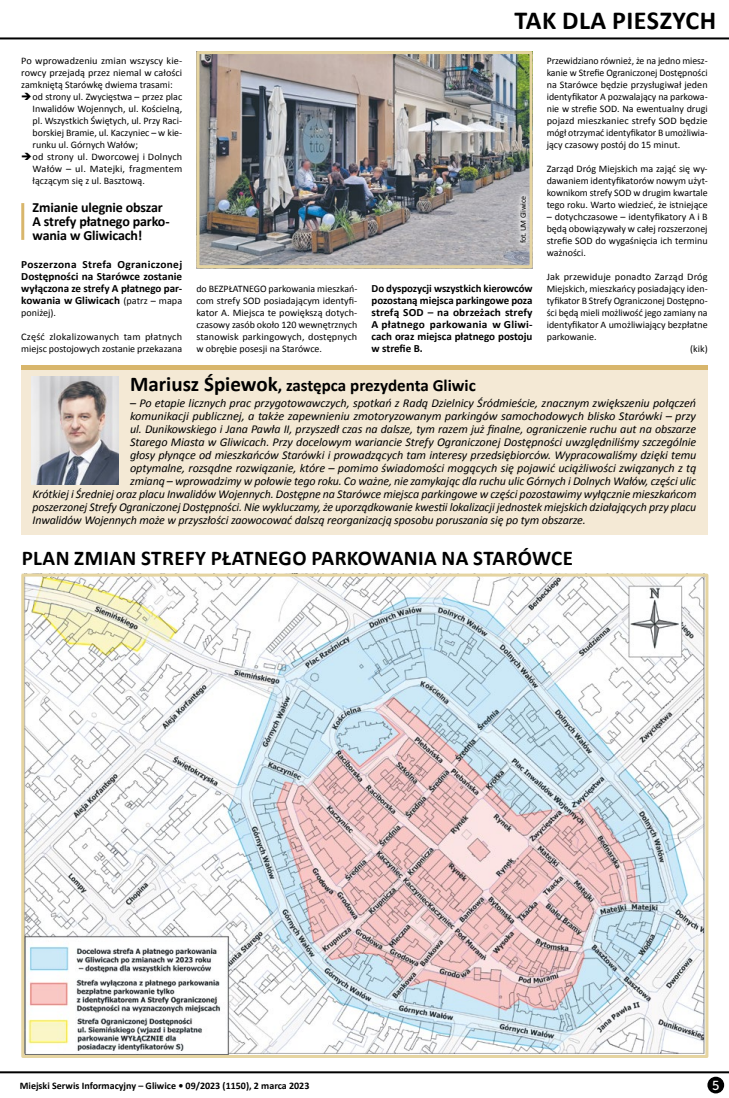
<style>
.page{position:relative;width:729px;height:1098px;background:#fff}
.page>*{position:absolute;margin:0;border:0;box-sizing:border-box;transform-origin:0 0}
.t1{font:700 26px "Calibri";letter-spacing:.02em;color:#000}
.t2{font:700 21px "Calibri";letter-spacing:.02em;color:#000}
.t3{font:700 17px "Calibri";color:#000}
.t4{font:700 14px/14px "Calibri";letter-spacing:-.01em;color:#000}
.t5{font:13px "Museo Sans 500";color:#fff}
.t6{font:italic 12px "Calibri";letter-spacing:-.01em;color:#000}
.t7{font:700 11px/12px "Calibri";color:#000;text-align:justify}
.t8{font:10px/12px "Calibri";color:#000;text-align:justify}
.t9{font:700 10px "Calibri";color:#000}
.t10{font:8px "Calibri";letter-spacing:-.03em;color:#000}
.s1{font-weight:400;font-size:10px}
.s2{font-size:21px}
.s3{font-style:normal}
</style>
<div class="page">
<hr style="left:0;top:37px;width:729px;height:2px;background:#000">
<hr style="left:0;top:1070px;width:729px;height:2px;background:#000">
<div style="left:707px;top:1076px;width:17px;height:16px;background:#000;border-radius:50%"></div>
<img style="left:200px;top:55px;width:328px;height:209px">
<div style="left:196px;top:51px;width:336px;height:217px;border:3px solid #e5d4a1"></div>
<div style="left:514px;top:190px;width:17px;height:59px;background:#fff;opacity:.75"></div>
<img style="left:25px;top:577px;width:679px;height:476px">
<div style="left:21px;top:573px;width:687px;height:484px;border:3px solid #e5d4a1"></div>
<div style="left:21px;top:365px;width:686px;height:169px;background:#f4e9d5"></div>
<img style="left:32px;top:376px;width:87px;height:108px">
<hr style="left:21px;top:365px;width:686px;height:4px;background:#d8b66c">
<hr style="left:21px;top:203px;width:3px;height:37px;background:#d8b66c">
<p class="t8" style="left:21px;top:55px;width:162px">Po wprowadzeniu zmian wszyscy kie&shy;rowcy przejadą przez niemal w całości zamkniętą Starówkę dwiema trasami:</p>
<p class="t8" style="left:33px;top:91px;width:151px;text-indent:-11px">➔od strony ul. Zwycięstwa – przez plac Inwalidów Wojennych, ul. Kościelną, pl. Wszystkich Świętych, ul. Przy Raci&shy;borskiej Bramie, ul. Kaczyniec – w kie&shy;runku ul. Górnych Wałów;</p>
<p class="t8" style="left:33px;top:151px;width:151px;text-indent:-11px">➔od strony ul. Dworcowej i Dolnych Wałów – ul. Matejki, fragmentem łączącym się z ul. Basztową.</p>
<h3 class="t4" style="left:33px;top:200px;width:138px">Zmianie ulegnie obszar<br>A strefy płatnego parko&shy;wania w Gliwicach!</h3>
<p class="t7" style="left:21px;top:258px;width:162px">Poszerzona Strefa Ograniczonej Dostępności na Starówce zostanie wyłączona ze strefy A płatnego par&shy;kowania w Gliwicach <span class="s1">(patrz – mapa</span></p>
<p class="t8" style="left:21px;top:307px;width:36px">poniżej).</p>
<p class="t8" style="left:21px;top:331px;width:162px">Część zlokalizowanych tam płatnych miejsc postojowych zostanie przekazana</p>
<h1 class="t1" style="left:514px;top:4px;width:203px">TAK DLA PIESZYCH</h1>
<p class="t10" style="left:518px;top:243px;width:49px;rotate:-90deg">fot. UM Gliwice</p>
<p class="t8" style="left:196px;top:283px;width:162px">do BEZPŁATNEGO parkowania mieszkań&shy;com strefy SOD posiadającym identyfi&shy;kator A. Miejsca te powiększą dotych&shy;czasowy zasób około 120 wewnętrznych stanowisk parkingowych, dostępnych w obrębie posesji na Starówce.</p>
<p class="t7" style="left:371px;top:282px;width:162px">Do dyspozycji wszystkich kierowców pozostaną miejsca parkingowe poza strefą SOD – na obrzeżach strefy A płatnego parkowania w Gliwi&shy;cach oraz miejsca płatnego postoju w strefie B.</p>
<p class="t8" style="left:546px;top:55px;width:162px">Przewidziano również, że na jedno miesz&shy;kanie w Strefie Ograniczonej Dostępności na Starówce będzie przysługiwał jeden identyfikator A pozwalający na parkowa&shy;nie w strefie SOD. Na ewentualny drugi pojazd mieszkaniec strefy SOD będzie mógł otrzymać identyfikator B umożliwia&shy;jący czasowy postój do 15 minut.</p>
<p class="t8" style="left:546px;top:163px;width:162px">Zarząd Dróg Miejskich ma zająć się wy&shy;dawaniem identyfikatorów nowym użyt&shy;kownikom strefy SOD w drugim kwartale tego roku. Warto wiedzieć, że istniejące</p>
<p class="t8" style="left:546px;top:211px;width:162px">– dotychczasowe – identyfikatory A i B będą obowiązywały w całej rozszerzonej strefie SOD do wygaśnięcia ich terminu ważności.</p>
<p class="t8" style="left:546px;top:271px;width:162px">Jak przewiduje ponadto Zarząd Dróg</p>
<p class="t8" style="left:546px;top:283px;width:162px">Miejskich, mieszkańcy posiadający iden-</p>
<p class="t8" style="left:546px;top:295px;width:162px">tyfikator B Strefy Ograniczonej Dostępno-</p>
<p class="t8" style="left:546px;top:307px;width:162px">ści będą mieli możliwość jego zamiany na</p>
<p class="t8" style="left:546px;top:319px;width:162px">identyfikator A umożliwiający bezpłatne</p>
<p class="t8" style="left:546px;top:331px;width:51px">parkowanie.</p>
<p class="t8" style="left:690px;top:343px;width:19px">(kik)</p>
<h3 class="t3" style="left:130px;top:374px;width:347px"><span class="s2">Mariusz Śpiewok</span>, zastępca prezydenta Gliwic</h3>
<p class="t6" style="left:130px;top:395px;width:567px"><span class="s3">–</span> Po etapie licznych prac przygotowawczych, spotkań z Radą Dzielnicy Śródmieście, znacznym zwiększeniu połączeń</p>
<p class="t6" style="left:130px;top:408px;width:567px">komunikacji publicznej, a także zapewnieniu zmotoryzowanym parkingów samochodowych blisko Starówki – przy</p>
<p class="t6" style="left:130px;top:421px;width:567px">ul. Dunikowskiego i Jana Pawła II, przyszedł czas na dalsze, tym razem już finalne, ograniczenie ruchu aut na obszarze</p>
<p class="t6" style="left:130px;top:434px;width:567px">Starego Miasta w Gliwicach. Przy docelowym wariancie Strefy Ograniczonej Dostępności uwzględniliśmy szczególnie</p>
<p class="t6" style="left:130px;top:447px;width:568px">głosy płynące od mieszkańców Starówki i prowadzących tam interesy przedsiębiorców. Wypracowaliśmy dzięki temu</p>
<p class="t6" style="left:130px;top:460px;width:568px">optymalne, rozsądne rozwiązanie, które – pomimo świadomości mogących się pojawić uciążliwości związanych z tą</p>
<p class="t6" style="left:130px;top:473px;width:567px">zmianą – wprowadzimy w połowie tego roku. Co ważne, nie zamykając dla ruchu ulic Górnych i Dolnych Wałów, części ulic</p>
<p class="t6" style="left:33px;top:486px;width:665px">Krótkiej i Średniej oraz placu Inwalidów Wojennych. Dostępne na Starówce miejsca parkingowe w części pozostawimy wyłącznie mieszkańcom</p>
<p class="t6" style="left:33px;top:499px;width:665px">poszerzonej Strefy Ograniczonej Dostępności. Nie wykluczamy, że uporządkowanie kwestii lokalizacji jednostek miejskich działających przy placu</p>
<p class="t6" style="left:33px;top:512px;width:554px">Inwalidów Wojennych może w przyszłości zaowocować dalszą reorganizacją sposobu poruszania się po tym obszarze.</p>
<h2 class="t2" style="left:22px;top:544px;width:552px">PLAN ZMIAN STREFY PŁATNEGO PARKOWANIA NA STARÓWCE</h2>
<p class="t9" style="left:20px;top:1079px;width:291px">Miejski Serwis Informacyjny – Gliwice • 09/2023 (1150), 2 marca 2023</p>
<h3 class="t5" style="left:712px;top:1077px;width:9px">5</h3>
</div>
